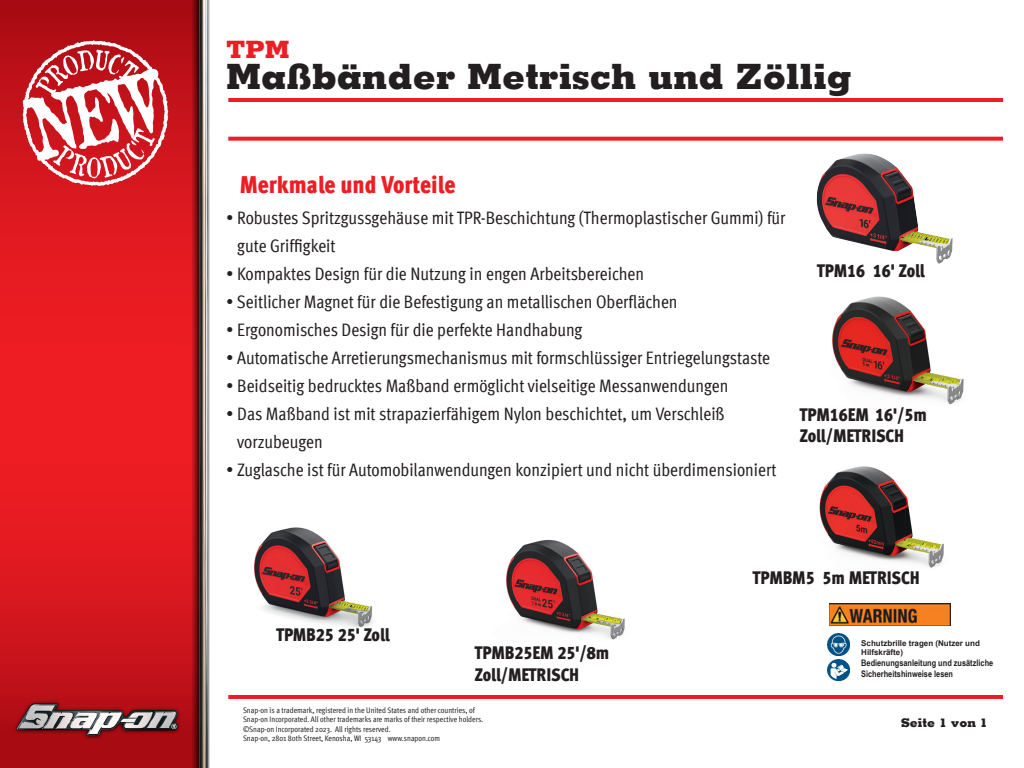
<style>
.page{position:relative;width:1024px;height:768px;background:#fff}
.page>*{position:absolute;margin:0;border:0;box-sizing:border-box;transform-origin:0 0}
.t1{font:800 35px "Memphis LT";color:#231f20}
.t2{font:24px "Meta Cond Black LF";color:#ee1d23}
.t3{font:800 24px "Memphis LT";color:#ee1d23}
.t4{font:18px/28px "Meta Cond Book LF";color:#231f20}
.t5{font:18px "Meta Cond Black LF";letter-spacing:-.01em;color:#231f20}
.t6{font:800 12px "Memphis LT";color:#231f20}
.t7{font:700 9px/10.8px "Arial Narrow";color:#231f20}
.t8{font:8px/9.6px "Meta Cond";color:#231f20}
.t9{font:700 8px/9.6px "Arial";color:#231f20}
</style>
<div class="page">
<svg style="left:0;top:0;width:192px;height:643px;background:#de191f"></svg>
<svg style="left:21px;top:39px;width:149px;height:149px"></svg>
<img style="left:0;top:643px;width:192px;height:125px">
<svg style="left:192px;top:0;width:2px;height:768px;background:#b31218"></svg>
<img style="left:194px;top:0;width:16px;height:768px">
<hr style="left:228px;top:695px;width:775px;height:4px;background:#ee1d23">
<svg style="left:228px;top:137px;width:775px;height:4px;background:#ef2e34"></svg>
<hr style="left:228px;top:98px;width:775px;height:4px;background:#ee1d23">
<img style="left:817px;top:154px;width:136px;height:110px">
<img style="left:832px;top:296px;width:132px;height:109px">
<img style="left:819px;top:466px;width:125px;height:102px">
<img style="left:254px;top:528px;width:120px;height:100px">
<img style="left:506px;top:539px;width:119px;height:101px">
<img style="left:828px;top:659px;width:21px;height:22px">
<img style="left:828px;top:634px;width:21px;height:21px">
<img style="left:829px;top:603px;width:121px;height:23px">
<p class="t3" style="left:226px;top:34px;width:65px">TPM</p>
<p class="t1" style="left:226px;top:54px;width:628px">Maßbänder Metrisch und Zöllig</p>
<p class="t2" style="left:240px;top:170px;width:217px">Merkmale und Vorteile</p>
<p class="t4" style="left:237px;top:204px;width:550px;text-indent:-11px">• Robustes Spritzgussgehäuse mit TPR-Beschichtung (Thermoplastischer Gummi) für gute Griffigkeit</p>
<p class="t4" style="left:226px;top:260px;width:420px">• Kompaktes Design für die Nutzung in engen Arbeitsbereichen</p>
<p class="t4" style="left:226px;top:288px;width:453px">• Seitlicher Magnet für die Befestigung an metallischen Oberflächen</p>
<p class="t4" style="left:226px;top:316px;width:358px">• Ergonomisches Design für die perfekte Handhabung</p>
<p class="t4" style="left:226px;top:344px;width:546px">• Automatische Arretierungsmechanismus mit formschlüssiger Entriegelungstaste</p>
<p class="t4" style="left:226px;top:372px;width:504px">• Beidseitig bedrucktes Maßband ermöglicht vielseitige Messanwendungen</p>
<p class="t4" style="left:237px;top:400px;width:489px;text-indent:-11px">• Das Maßband ist mit strapazierfähigem Nylon beschichtet, um Verschleiß vorzubeugen</p>
<p class="t4" style="left:226px;top:456px;width:552px">• Zuglasche ist für Automobilanwendungen konzipiert und nicht überdimensioniert</p>
<p class="t5" style="left:817px;top:260px;width:109px">TPM16 16' Zoll</p>
<p class="t5" style="left:800px;top:403px;width:129px">TPM16EM 16'/5m</p>
<p class="t5" style="left:800px;top:425px;width:106px">Zoll/METRISCH</p>
<p class="t5" style="left:276px;top:624px;width:115px">TPMB25 25' Zoll</p>
<p class="t5" style="left:475px;top:642px;width:136px">TPMB25EM 25'/8m</p>
<p class="t5" style="left:475px;top:664px;width:106px">Zoll/METRISCH</p>
<p class="t8" style="left:243px;top:705px;width:242px">Snap-on is a trademark, registered in the United States and other countries, of<br>Snap-on Incorporated. All other trademarks are marks of their respective holders. ©Snap-on Incorporated 2023. All rights reserved.</p>
<p class="t8" style="left:243px;top:734px;width:199px">Snap-on, 2801 80th Street, Kenosha, WI 53143 www.snapon.com</p>
<p class="t5" style="left:752px;top:567px;width:169px">TPMBM5 5m METRISCH</p>
<p class="t9" style="left:861px;top:638px;width:120px">Schutzbrille tragen (Nutzer und<br>Hilfskräfte)</p>
<p class="t7" style="left:861px;top:657px;width:134px">Bedienungsanleitung und zusätzliche<br>Sicherheitshinweise lesen</p>
<p class="t6" style="left:901px;top:715px;width:88px">Seite 1 von 1</p>
</div>
